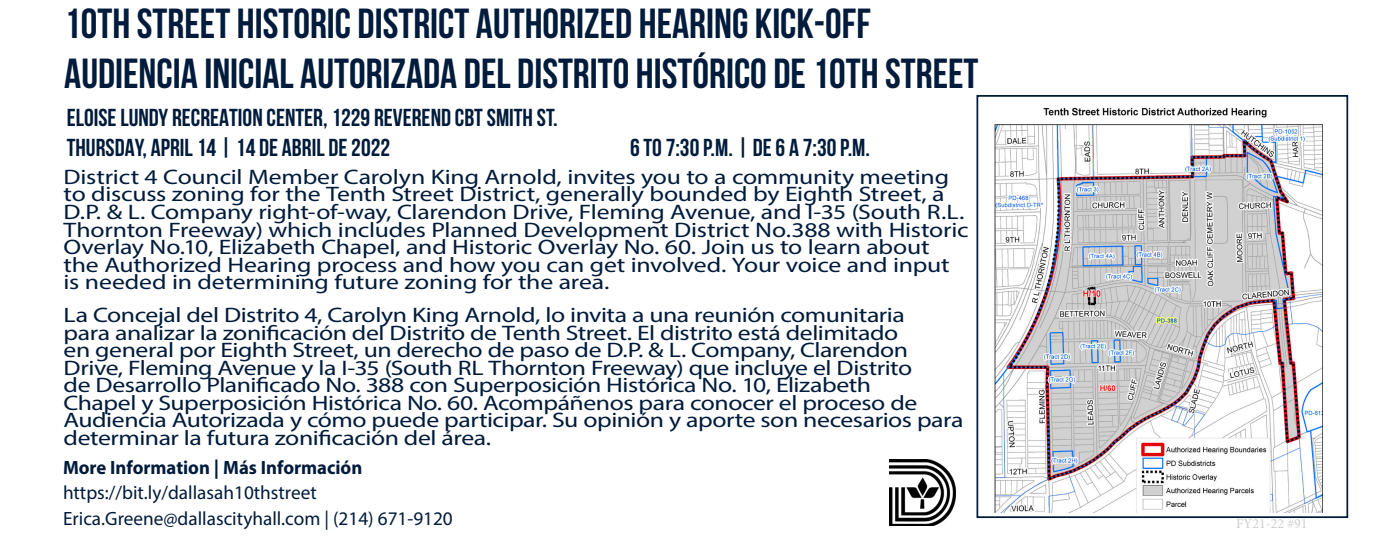
<style>
.page{position:relative;width:1386px;height:536px;background:#fff}
.page>*{position:absolute;margin:0;border:0;box-sizing:border-box;transform-origin:0 0}
.Header_3{font:700 42px "Bebas Neue";color:#001b3b}
.Body_Paragraph{font:700 24.5px "Bebas Neue";color:#001b3b}
.Header_3-2{font:700 24.5px "Bebas Neue";color:#001b3b}
.Body_Paragraph-2{font:21px/17.5px "Myriad Pro";letter-spacing:-.015em;color:#001b3b;scale:1.22 1}
.Body_Paragraph-3{font:19.25px "Myriad Pro";color:#001b3b}
.Body_Paragraph-4{font:700 19.25px "Myriad Pro";color:#001b3b}
.t1{font:14px "Minion Pro";color:#cfd0d2}
</style>
<div class="page">
<img style="left:890px;top:459px;width:66px;height:66px">
<img style="left:994px;top:107px;width:329px;height:405px">
<div style="left:976px;top:95px;width:372px;height:423px;border:2px solid #001b3b"></div>
<p class="Header_3" style="left:64px;top:0;width:808px">10TH STREET HISTORIC DISTRICT AUTHORIZED HEARING KICK-OFF</p>
<p class="Header_3" style="left:64px;top:50px;width:916px">AUDIENCIA INICIAL AUTORIZADA DEL DISTRITO HISTÓRICO DE 10TH STREET</p>
<p class="Header_3-2" style="left:67px;top:104px;width:493px">ELOISE LUNDY RECREATION CENTER, 1229 REVEREND CBT SMITH ST.</p>
<p class="Body_Paragraph" style="left:67px;top:134px;width:325px">THURSDAY, APRIL 14 | 14 DE ABRIL DE 2022</p>
<p class="Body_Paragraph" style="left:630px;top:134px;width:242px">6 TO 7:30 P.M. | DE 6 A 7:30 P.M.</p>
<p class="Body_Paragraph-2" style="left:64px;top:168px;width:743px">District 4 Council Member Carolyn King Arnold, invites you to a community meeting to discuss zoning for the Tenth Street District, generally bounded by Eighth Street, a D.P. &amp; L. Company right-of-way, Clarendon Drive, Fleming Avenue, and I-35 (South R.L.<br>Thornton Freeway) which includes Planned Development District No.388 with Historic Overlay No.10, Elizabeth Chapel, and Historic Overlay No. 60. Join us to learn about the Authorized Hearing process and how you can get involved. Your voice and input is needed in determining future zoning for the area.</p>
<p class="Body_Paragraph-2" style="left:64px;top:306px;width:739px">La Concejal del Distrito 4, Carolyn King Arnold, lo invita a una reunión comunitaria<br>para analizar la zonificación del Distrito de Tenth Street. El distrito está delimitado<br>en general por Eighth Street, un derecho de paso de D.P. &amp; L. Company, Clarendon Drive, Fleming Avenue y la I-35 (South RL Thornton Freeway) que incluye el Distrito<br>de Desarrollo Planificado No. 388 con Superposición Histórica No. 10, Elizabeth<br>Chapel y Superposición Histórica No. 60. Acompáñenos para conocer el proceso de Audiencia Autorizada y cómo puede participar. Su opinión y aporte son necesarios para determinar la futura zonificación del área.</p>
<p class="Body_Paragraph-4" style="left:63px;top:454px;width:301px">More Information | Más Información</p>
<p class="Body_Paragraph-3" style="left:63px;top:480px;width:255px">https://bit.ly/dallasah10thstreet</p>
<p class="Body_Paragraph-3" style="left:63px;top:506px;width:391px">Erica.Greene@dallascityhall.com | (214) 671-9120</p>
<p class="t1" style="left:1236px;top:514px;width:73px">FY21-22 #91</p>
</div>
